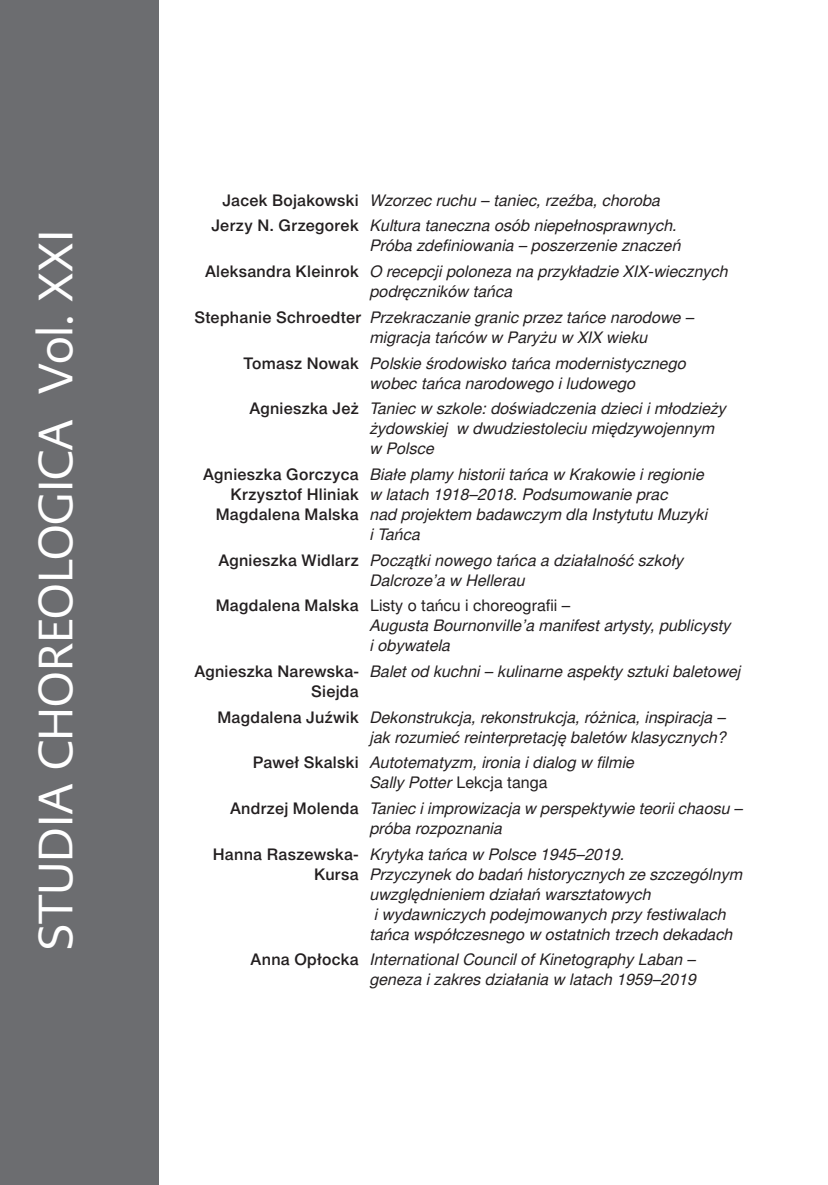
<style>
.page{position:relative;width:828px;height:1185px;background:#fff}
.page>*{position:absolute;margin:0;border:0;box-sizing:border-box;transform-origin:0 0}
.t1{font:48px "PMN Caecilia Sans Head";color:#fff}
.tekst{font:italic 16px "Switzer EFN";color:#231f20}
.tekst-2{font:16px "Switzer EFN";color:#231f20}
.tekst-3{font:16px "Switzer EFN Medium";letter-spacing:.015em;color:#231f20}
.s1{font-family:"Switzer EFN Medium";font-style:normal}
.s2{font-family:"Switzer EFN Medium"}
.s3{font-style:normal}
</style>
<div class="page">
<div style="left:0;top:0;width:159px;height:1185px;background:#6c6d70"></div>
<p class="t1" style="left:25px;top:949px;width:721px;rotate:-90deg">STUDIA CHOREOLOGICA Vol. XXI</p>
<p class="tekst" style="left:222px;top:191px;width:440px"><span class="s1">Jacek Bojakowski</span> Wzorzec ruchu – taniec, rzeźba, choroba</p>
<p class="tekst" style="left:211px;top:216px;width:467px"><span class="s1">Jerzy N. Grzegorek</span> Kultura taneczna osób niepełnosprawnych.</p>
<p class="tekst" style="left:370px;top:236px;width:313px">Próba zdefiniowania – poszerzenie znaczeń</p>
<p class="tekst" style="left:205px;top:262px;width:525px"><span class="s1">Aleksandra Kleinrok</span> O recepcji poloneza na przykładzie XIX-wiecznych</p>
<p class="tekst" style="left:370px;top:282px;width:144px">podręczników tańca</p>
<p class="tekst" style="left:194px;top:308px;width:501px"><span class="s1">Stephanie Schroedter</span> Przekraczanie granic przez tańce narodowe –</p>
<p class="tekst" style="left:370px;top:328px;width:279px">migracja tańców w Paryżu w XIX wieku</p>
<p class="tekst" style="left:243px;top:353px;width:444px"><span class="s1">Tomasz Nowak</span> Polskie środowisko tańca modernistycznego</p>
<p class="tekst" style="left:370px;top:373px;width:267px">wobec tańca narodowego i ludowego</p>
<p class="tekst" style="left:249px;top:399px;width:479px"><span class="s1">Agnieszka Jeż</span> Taniec w szkole: doświadczenia dzieci i młodzieży</p>
<p class="tekst" style="left:370px;top:419px;width:346px">żydowskiej w dwudziestoleciu międzywojennym</p>
<p class="tekst" style="left:370px;top:439px;width:66px">w Polsce</p>
<p class="tekst" style="left:203px;top:465px;width:503px"><span class="s1">Agnieszka Gorczyca</span> Białe plamy historii tańca w Krakowie i regionie</p>
<p class="tekst" style="left:230px;top:485px;width:439px"><span class="s1">Krzysztof Hliniak</span> w latach 1918–2018. Podsumowanie prac</p>
<p class="tekst" style="left:216px;top:505px;width:494px"><span class="s1">Magdalena Malska</span> nad projektem badawczym dla Instytutu Muzyki</p>
<p class="tekst" style="left:370px;top:525px;width:52px">i Tańca</p>
<p class="tekst" style="left:218px;top:550px;width:467px"><span class="s1">Agnieszka Widlarz</span> Początki nowego tańca a działalność szkoły</p>
<p class="tekst" style="left:370px;top:570px;width:157px">Dalcroze’a w Hellerau</p>
<p class="tekst-2" style="left:216px;top:596px;width:356px"><span class="s2">Magdalena Malska</span> Listy o tańcu i choreografii –</p>
<p class="tekst" style="left:370px;top:616px;width:362px">Augusta Bournonville’a manifest artysty, publicysty</p>
<p class="tekst" style="left:370px;top:636px;width:82px">i obywatela</p>
<p class="tekst" style="left:194px;top:662px;width:548px"><span class="s1">Agnieszka Narewska-</span> Balet od kuchni – kulinarne aspekty sztuki baletowej</p>
<p class="tekst-3" style="left:311px;top:682px;width:49px">Siejda</p>
<p class="tekst" style="left:217px;top:708px;width:510px"><span class="s1">Magdalena Juźwik</span> Dekonstrukcja, rekonstrukcja, różnica, inspiracja –</p>
<p class="tekst" style="left:370px;top:728px;width:358px">jak rozumieć reinterpretację baletów klasycznych?</p>
<p class="tekst" style="left:253px;top:753px;width:383px"><span class="s1">Paweł Skalski</span> Autotematyzm, ironia i dialog w filmie</p>
<p class="tekst" style="left:370px;top:773px;width:179px">Sally Potter <span class="s3">Lekcja tanga</span></p>
<p class="tekst" style="left:230px;top:799px;width:514px"><span class="s1">Andrzej Molenda</span> Taniec i improwizacja w perspektywie teorii chaosu –</p>
<p class="tekst" style="left:370px;top:819px;width:134px">próba rozpoznania</p>
<p class="tekst" style="left:213px;top:845px;width:414px"><span class="s1">Hanna Raszewska-</span> Krytyka tańca w Polsce 1945–2019.</p>
<p class="tekst" style="left:314px;top:865px;width:430px"><span class="s1">Kursa</span> Przyczynek do badań historycznych ze szczególnym</p>
<p class="tekst" style="left:370px;top:885px;width:283px">uwzględnieniem działań warsztatowych</p>
<p class="tekst" style="left:374px;top:905px;width:353px">i wydawniczych podejmowanych przy festiwalach</p>
<p class="tekst" style="left:370px;top:925px;width:364px">tańca współczesnego w ostatnich trzech dekadach</p>
<p class="tekst" style="left:251px;top:950px;width:447px"><span class="s1">Anna Opłocka</span> International Council of Kinetography Laban –</p>
<p class="tekst" style="left:370px;top:970px;width:328px">geneza i zakres działania w latach 1959–2019</p>
</div>
